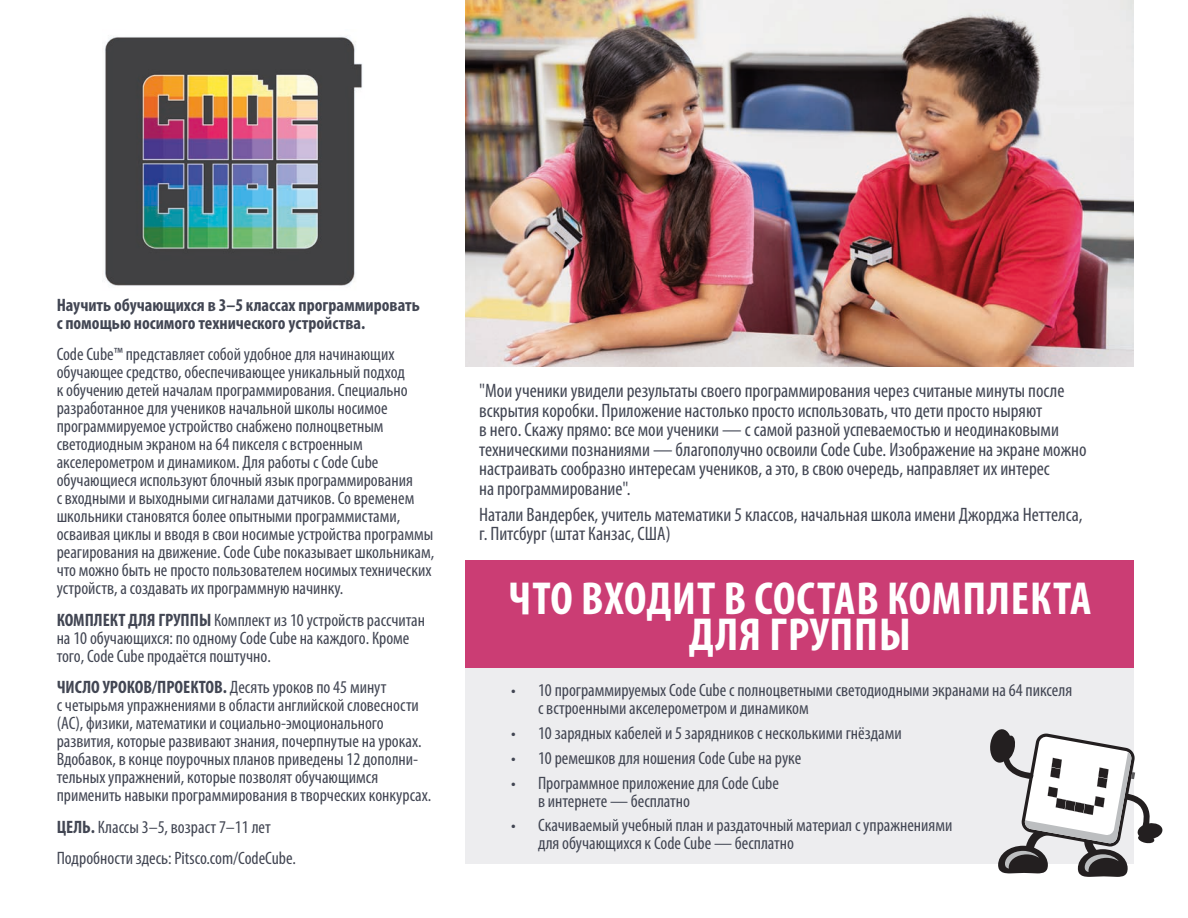
<style>
.page{position:relative;width:1188px;height:918px;background:#fff}
.page>*{position:absolute;margin:0;border:0;box-sizing:border-box;transform-origin:0 0}
.t1{font:700 condensed 46.5px/36px "Myriad Pro";letter-spacing:.02em;color:#fff;text-align:center}
.t2{font:condensed 19.5px/19.5px "Myriad Pro";color:#424653}
.t3{font:condensed 18px/18px "Myriad Pro";color:#424653}
.t4{font:700 condensed 18px/18px "Myriad Pro";color:#424653}
.s1{font-weight:700}
</style>
<div class="page">
<div style="left:466px;top:668px;width:668px;height:196px;background:#ededef"></div>
<div style="left:466px;top:560px;width:668px;height:108px;background:#cb3d74"></div>
<img style="left:466px;top:0;width:668px;height:367px">
<svg style="left:990px;top:729px;width:173px;height:148px"></svg>
<img style="left:105px;top:36px;width:257px;height:250px">
<p class="t4" style="left:57px;top:296px;width:365px">Научить обучающихся в 3–5 классах программировать с помощью носимого технического устройства.</p>
<p class="t3" style="left:57px;top:345px;width:379px">Code Cube™ представляет собой удобное для начинающих обучающее средство, обеспечивающее уникальный подход<br>к обучению детей началам программирования. Специально разработанное для учеников начальной школы носимое программируемое устройство снабжено полноцветным светодиодным экраном на 64 пикселя с встроенным акселерометром и динамиком. Для работы с Code Cube обучающиеся используют блочный язык программирования<br>с входными и выходными сигналами датчиков. Со временем школьники становятся более опытными программистами, осваивая циклы и вводя в свои носимые устройства программы реагирования на движение. Code Cube показывает школьникам, что можно быть не просто пользователем носимых технических устройств, а создавать их программную начинку.</p>
<p class="t3" style="left:57px;top:610px;width:370px"><span class="s1">КОМПЛЕКТ ДЛЯ ГРУППЫ</span> Комплект из 10 устройств рассчитан на 10 обучающихся: по одному Code Cube на каждого. Кроме того, Code Cube продаётся поштучно.</p>
<p class="t3" style="left:57px;top:678px;width:376px"><span class="s1">ЧИСЛО УРОКОВ/ПРОЕКТОВ.</span> Десять уроков по 45 минут<br>с четырьмя упражнениями в области английской словесности (АС), физики, математики и социально-эмоционального развития, которые развивают знания, почерпнутые на уроках.<br>Вдобавок, в конце поурочных планов приведены 12 дополни&shy;тельных упражнений, которые позволят обучающимся применить навыки программирования в творческих конкурсах.</p>
<p class="t3" style="left:57px;top:811px;width:241px;line-height:31.5px"><span class="s1">ЦЕЛЬ.</span> Классы 3–5, возраст 7–11 лет<br>Подробности здесь: Pitsco.com/CodeCube.</p>
<p class="t2" style="left:479px;top:381px;width:609px">"Мои ученики увидели результаты своего программирования через считаные минуты после вскрытия коробки. Приложение настолько просто использовать, что дети просто ныряют<br>в него. Скажу прямо: все мои ученики — с самой разной успеваемостью и неодинаковыми техническими познаниями — благополучно освоили Code Cube. Изображение на экране можно настраивать сообразно интересам учеников, а это, в свою очередь, направляет их интерес<br>на программирование".</p>
<p class="t2" style="left:479px;top:504px;width:605px">Натали Вандербек, учитель математики 5 классов, начальная школа имени Джорджа Неттелса, г. Питсбург (штат Канзас, США)</p>
<h1 class="t1" style="left:508px;top:581px;width:585px">ЧТО ВХОДИТ В СОСТАВ КОМПЛЕКТА<br>ДЛЯ ГРУППЫ</h1>
<p class="t3" style="left:538px;top:681px;width:536px;text-indent:-27px">• 10 программируемых Code Cube с полноцветными светодиодными экранами на 64 пикселя с встроенными акселерометром и динамиком</p>
<p class="t3" style="left:511px;top:724px;width:392px">• 10 зарядных кабелей и 5 зарядников с несколькими гнёздами</p>
<p class="t3" style="left:511px;top:749px;width:292px">• 10 ремешков для ношения Code Cube на руке</p>
<p class="t3" style="left:538px;top:773px;width:242px;text-indent:-27px">• Программное приложение для Code Cube в интернете — бесплатно</p>
<p class="t3" style="left:538px;top:816px;width:416px;text-indent:-27px">• Скачиваемый учебный план и раздаточный материал с упражнениями для обучающихся к Code Cube — бесплатно</p>
</div>
